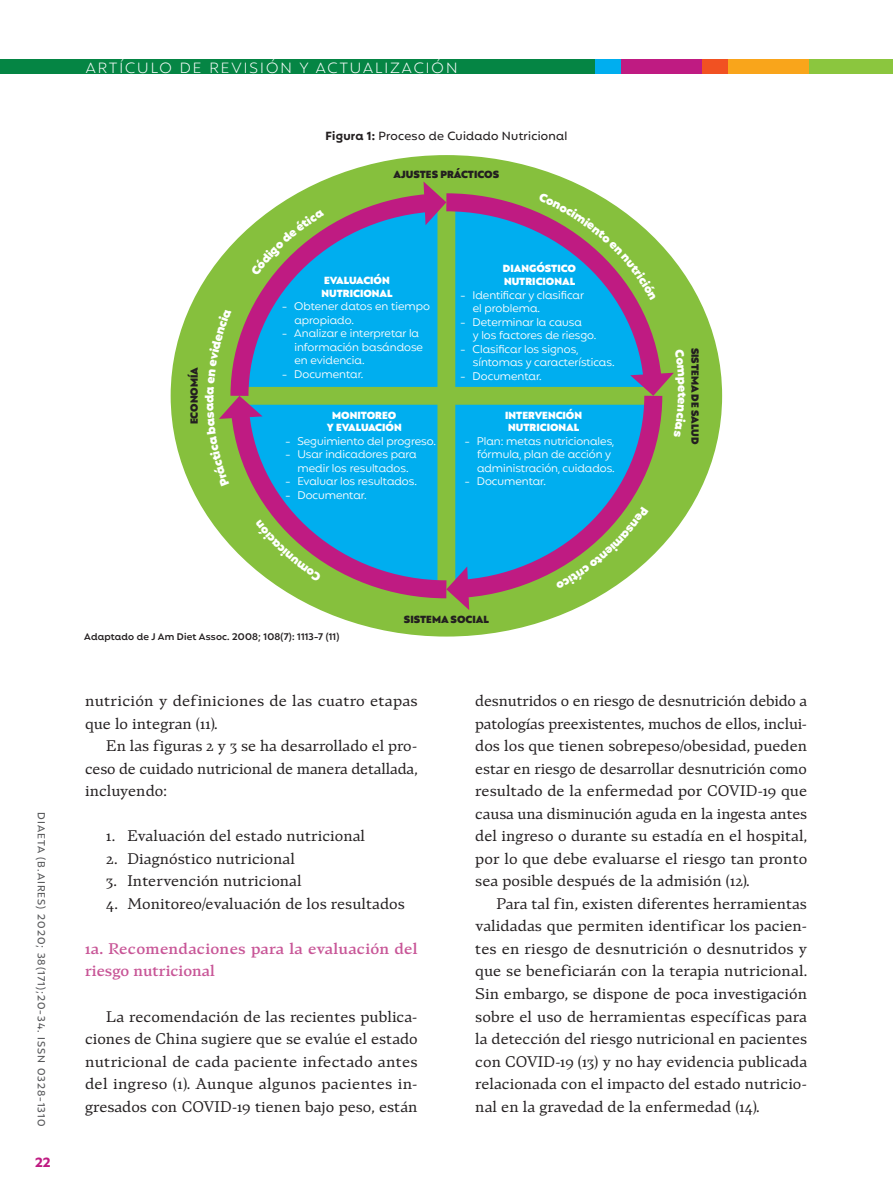
<style>
.page{position:relative;width:893px;height:1191px;background:#fff}
.page>*{position:absolute;margin:0;border:0;box-sizing:border-box;transform-origin:0 0}
.t1{font:15px/22.5px "Teramo Txt Rg";color:#231f20;text-align:justify}
.t2{font:15px/22.5px "Teramo Txt Md";letter-spacing:.01em;color:#c85697}
.t3{font:300 15px "Mangueira";letter-spacing:.14em;color:#fff}
.t4{font:700 13.5px "Mangueira";color:#bf1b82}
.t5{font:800 12.15px "Mangueira";color:#fff}
.t6{font:500 12px "Mangueira";letter-spacing:.025em;color:#231f20}
.t7{font:11.25px/13.5px "Mangueira";color:#fff}
.t8{font:800 10.5px/12.6px "Mangueira";color:#fff}
.t9{font:800 10.5px "Mangueira";color:#231f20}
.t10{font:500 10.5px "Mangueira";letter-spacing:.1em;color:#57585a}
.t11{font:600 9.75px "Mangueira";letter-spacing:.02em;color:#231f20}
.s1{font-weight:700}
</style>
<div class="page">
<div style="left:0;top:60px;width:892px;height:14px;background:#058544"></div>
<div style="left:809px;top:60px;width:84px;height:14px;background:#8bc63e"></div>
<div style="left:727px;top:60px;width:82px;height:14px;background:#f9a51b"></div>
<div style="left:702px;top:60px;width:25px;height:14px;background:#f15122"></div>
<div style="left:620px;top:60px;width:82px;height:14px;background:#bf1b82"></div>
<div style="left:595px;top:60px;width:25px;height:14px;background:#00aeef"></div>
<div style="left:171px;top:155px;width:551px;height:481px;background:#86c03d;border-radius:50%"></div>
<svg style="left:205px;top:181px;width:481px;height:429px"></svg>
<p class="t3" style="left:86px;top:58px;width:373px">ARTÍCULO DE REVISIÓN Y ACTUALIZACIÓN</p>
<p class="t6" style="left:325px;top:128px;width:244px"><span class="s1">Figura 1:</span> Proceso de Cuidado Nutricional</p>
<p class="t9" style="left:188px;top:424px;width:59px;rotate:-90deg">ECONOMÍA</p>
<p class="t9" style="left:394px;top:168px;width:107px">AJUSTES PRÁCTICOS</p>
<p class="t8" style="left:321px;top:274px;width:73px">EVALUACIÓN<br>NUTRICIONAL</p>
<p class="t7" style="left:294px;top:300px;width:137px;text-indent:-12px">- Obtener datos en tiempo apropiado.</p>
<p class="t7" style="left:294px;top:327px;width:130px;text-indent:-12px">- Analizar e interpretar la información basándose en evidencia.</p>
<p class="t7" style="left:282px;top:368px;width:83px">- Documentar.</p>
<p class="t8" style="left:327px;top:409px;width:76px;text-align:center">MONITOREO<br>Y EVALUACIÓN</p>
<p class="t7" style="left:285px;top:435px;width:152px">- Seguimiento del progreso.</p>
<p class="t7" style="left:285px;top:449px;width:133px;text-align:center">- Usar indicadores para medir los resultados.</p>
<p class="t7" style="left:285px;top:476px;width:133px">- Evaluar los resultados.</p>
<p class="t7" style="left:285px;top:489px;width:83px">- Documentar.</p>
<p class="t8" style="left:503px;top:262px;width:75px">DIANGÓSTICO<br>NUTRICIONAL</p>
<p class="t7" style="left:473px;top:289px;width:113px;text-indent:-12px">- Identificar y clasificar el problema.</p>
<p class="t7" style="left:473px;top:316px;width:125px;text-indent:-12px">- Determinar la causa<br>y los factores de riesgo.</p>
<p class="t7" style="left:473px;top:343px;width:143px;text-indent:-12px">- Clasificar los signos, síntomas y características.</p>
<p class="t7" style="left:461px;top:370px;width:83px">- Documentar.</p>
<p class="t8" style="left:505px;top:409px;width:78px">INTERVENCIÓN<br>NUTRICIONAL</p>
<p class="t7" style="left:477px;top:435px;width:139px;text-indent:-12px">- Plan: metas nutricionales, fórmula, plan de acción y administración, cuidados.</p>
<p class="t7" style="left:465px;top:476px;width:83px">- Documentar.</p>
<p class="t9" style="left:701px;top:347px;width:98px;rotate:90deg">SISTEMA DE SALUD</p>
<p class="t5" style="left:690px;top:385px;width:9px;rotate:90deg">e</p>
<p class="t10" style="left:48px;top:812px;width:316px;rotate:90deg">DIAETA (B.AIRES) 2020; 38(171);20-34. ISSN 0328-1310</p>
<p class="t4" style="left:35px;top:1153px;width:17px">22</p>
<p class="t11" style="left:84px;top:630px;width:257px">Adaptado de J Am Diet Assoc. 2008; 108(7): 1113-7 (11)</p>
<p class="t9" style="left:404px;top:613px;width:87px">SISTEMA SOCIAL</p>
<p class="t1" style="left:85px;top:689px;width:334px">nutrición y definiciones de las cuatro etapas que lo integran (11).</p>
<p class="t1" style="left:85px;top:734px;width:334px;text-indent:21px">En las figuras 2 y 3 se ha desarrollado el pro&shy;ceso de cuidado nutricional de manera detallada, incluyendo:</p>
<p class="t1" style="left:106px;top:824px;width:260px">1. Evaluación del estado nutricional</p>
<p class="t1" style="left:106px;top:846px;width:190px">2. Diagnóstico nutricional</p>
<p class="t1" style="left:106px;top:869px;width:197px">3. Intervención nutricional</p>
<p class="t1" style="left:106px;top:891px;width:300px">4. Monitoreo/evaluación de los resultados</p>
<p class="t2" style="left:85px;top:936px;width:334px">1a. Recomendaciones para la evaluación del riesgo nutricional</p>
<p class="t1" style="left:85px;top:1004px;width:334px;text-indent:21px">La recomendación de las recientes publica&shy;ciones de China sugiere que se evalúe el estado nutricional de cada paciente infectado antes del ingreso (1). Aunque algunos pacientes in&shy;gresados con COVID-19 tienen bajo peso, están</p>
<p class="t1" style="left:475px;top:689px;width:334px">desnutridos o en riesgo de desnutrición debido a patologías preexistentes, muchos de ellos, inclui&shy;dos los que tienen sobrepeso/obesidad, pueden estar en riesgo de desarrollar desnutrición como resultado de la enfermedad por COVID-19 que causa una disminución aguda en la ingesta antes del ingreso o durante su estadía en el hospital, por lo que debe evaluarse el riesgo tan pronto sea posible después de la admisión (12).</p>
<p class="t1" style="left:475px;top:891px;width:334px;text-indent:21px">Para tal fin, existen diferentes herramientas validadas que permiten identificar los pacien&shy;tes en riesgo de desnutrición o desnutridos y que se beneficiarán con la terapia nutricional.<br>Sin embargo, se dispone de poca investigación sobre el uso de herramientas específicas para la detección del riesgo nutricional en pacientes con COVID-19 (13) y no hay evidencia publicada relacionada con el impacto del estado nutricio&shy;nal en la gravedad de la enfermedad (14).</p>
</div>
